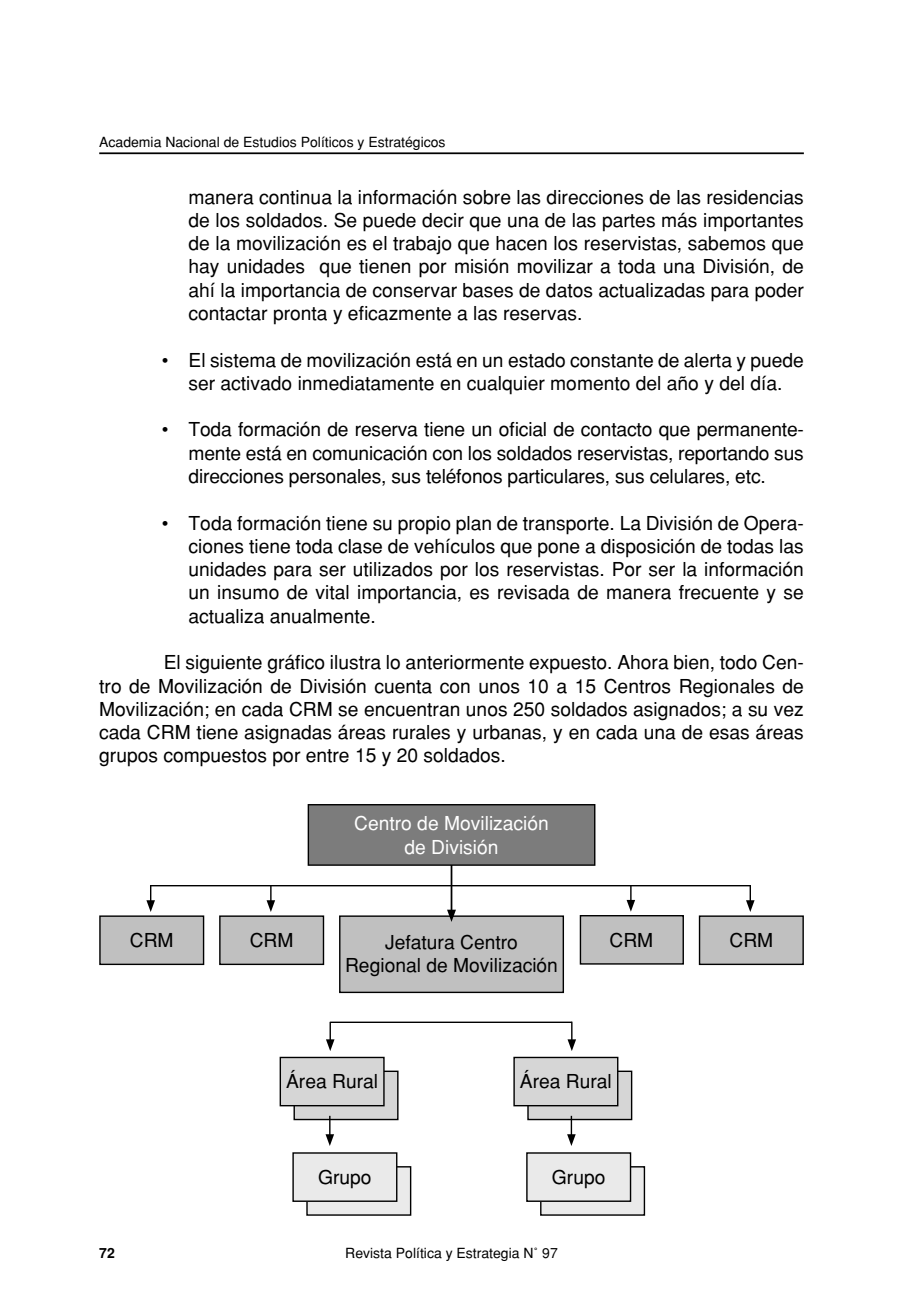
<style>
.page{position:relative;width:918px;height:1315px;background:#fff}
.page>*{position:absolute;margin:0;border:0;box-sizing:border-box;transform-origin:0 0}
.TexTabu{font:19.25px/23.3px "Helvetica";color:#000;text-align:justify}
.Texto{font:19.25px/23.3px "Helvetica";color:#000;text-align:justify}
.CuadroTabla{font:19.25px "Helvetica";color:#000}
.CuadroTabla-2{font:19.25px "Helvetica";color:#fff}
.t1{font:14px "Helvetica";color:#000}
.t2{font:700 14px "Helvetica";color:#000}
</style>
<div class="page">
<hr style="left:99px;top:152px;width:705px;height:2px;background:#000">
<div style="left:340px;top:916px;width:223px;height:76px;background:#c0c0c0"></div>
<div style="left:339px;top:915px;width:225px;height:78px;border:1px solid #000"></div>
<hr style="left:450px;top:847px;width:2px;height:65px;background:#000">
<svg style="left:447px;top:909px;width:9px;height:13px"></svg>
<div style="left:308px;top:804px;width:287px;height:61px;background:#7c7c7c"></div>
<div style="left:308px;top:804px;width:287px;height:62px;border:1px solid #000"></div>
<div style="left:699px;top:916px;width:104px;height:48px;background:#c0c0c0"></div>
<div style="left:699px;top:915px;width:105px;height:50px;border:1px solid #000"></div>
<div style="left:100px;top:916px;width:104px;height:48px;background:#c0c0c0"></div>
<div style="left:99px;top:915px;width:105px;height:50px;border:1px solid #000"></div>
<hr style="left:150px;top:885px;width:600px;height:1px;background:#000">
<div style="left:580px;top:915px;width:103px;height:49px;background:#c0c0c0"></div>
<div style="left:580px;top:915px;width:104px;height:49px;border:1px solid #000"></div>
<div style="left:220px;top:916px;width:103px;height:48px;background:#c0c0c0"></div>
<div style="left:219px;top:915px;width:105px;height:50px;border:1px solid #000"></div>
<div style="left:294px;top:1071px;width:104px;height:48px;background:#d6d6d6"></div>
<div style="left:293px;top:1070px;width:105px;height:50px;border:1px solid #000"></div>
<div style="left:307px;top:1166px;width:104px;height:49px;background:#eaeaea"></div>
<div style="left:306px;top:1166px;width:105px;height:49px;border:1px solid #000"></div>
<div style="left:293px;top:1153px;width:104px;height:48px;background:#eaeaea"></div>
<div style="left:292px;top:1152px;width:105px;height:50px;border:1px solid #000"></div>
<div style="left:280px;top:1057px;width:104px;height:48px;background:#d6d6d6"></div>
<div style="left:280px;top:1056px;width:105px;height:50px;border:1px solid #000"></div>
<div style="left:528px;top:1071px;width:103px;height:48px;background:#d6d6d6"></div>
<div style="left:527px;top:1070px;width:105px;height:50px;border:1px solid #000"></div>
<div style="left:541px;top:1166px;width:103px;height:49px;background:#eaeaea"></div>
<div style="left:540px;top:1166px;width:105px;height:49px;border:1px solid #000"></div>
<div style="left:527px;top:1153px;width:103px;height:48px;background:#eaeaea"></div>
<div style="left:526px;top:1152px;width:105px;height:50px;border:1px solid #000"></div>
<div style="left:514px;top:1057px;width:104px;height:48px;background:#d6d6d6"></div>
<div style="left:513px;top:1056px;width:105px;height:50px;border:1px solid #000"></div>
<svg style="left:146px;top:886px;width:9px;height:26px"></svg>
<svg style="left:746px;top:885px;width:8px;height:27px"></svg>
<svg style="left:266px;top:886px;width:9px;height:26px"></svg>
<svg style="left:626px;top:886px;width:9px;height:25px"></svg>
<hr style="left:330px;top:1021px;width:242px;height:2px;background:#000">
<hr style="left:329px;top:1022px;width:2px;height:20px;background:#000">
<svg style="left:326px;top:1039px;width:8px;height:12px"></svg>
<svg style="left:567px;top:1021px;width:9px;height:30px"></svg>
<svg style="left:325px;top:1115px;width:9px;height:31px"></svg>
<svg style="left:567px;top:1115px;width:9px;height:31px"></svg>
<p class="t1" style="left:99px;top:133px;width:348px">Academia Nacional de Estudios Políticos y Estratégicos</p>
<p class="TexTabu" style="left:188px;top:185px;width:617px">manera continua la información sobre las direcciones de las residencias de los soldados. Se puede decir que una de las partes más importantes de la movilización es el trabajo que hacen los reservistas, sabemos que hay unidades que tienen por misión movilizar a toda una División, de ahí la importancia de conservar bases de datos actualizadas para poder contactar pronta y eficazmente a las reservas.</p>
<p class="TexTabu" style="left:162px;top:348px;width:644px;text-align:center">• El sistema de movilización está en un estado constante de alerta y puede ser activado inmediatamente en cualquier momento del año y del día.</p>
<p class="TexTabu" style="left:188px;top:418px;width:617px;text-indent:-27px">• Toda formación de reserva tiene un oficial de contacto que permanente&shy;mente está en comunicación con los soldados reservistas, reportando sus direcciones personales, sus teléfonos particulares, sus celulares, etc.</p>
<p class="TexTabu" style="left:188px;top:511px;width:617px;text-indent:-27px">• Toda formación tiene su propio plan de transporte. La División de Opera&shy;ciones tiene toda clase de vehículos que pone a disposición de todas las unidades para ser utilizados por los reservistas. Por ser la información un insumo de vital importancia, es revisada de manera frecuente y se actualiza anualmente.</p>
<p class="Texto" style="left:99px;top:650px;width:706px;text-indent:64px">El siguiente gráfico ilustra lo anteriormente expuesto. Ahora bien, todo Cen&shy;tro de Movilización de División cuenta con unos 10 a 15 Centros Regionales de Movilización; en cada CRM se encuentran unos 250 soldados asignados; a su vez cada CRM tiene asignadas áreas rurales y urbanas, y en cada una de esas áreas grupos compuestos por entre 15 y 20 soldados.</p>
<p class="CuadroTabla-2" style="left:354px;top:812px;width:196px">Centro de Movilización</p>
<p class="CuadroTabla-2" style="left:404px;top:835px;width:96px">de División</p>
<p class="CuadroTabla" style="left:130px;top:929px;width:45px">CRM</p>
<p class="CuadroTabla" style="left:250px;top:929px;width:45px">CRM</p>
<p class="CuadroTabla" style="left:609px;top:928px;width:45px">CRM</p>
<p class="CuadroTabla" style="left:729px;top:929px;width:45px">CRM</p>
<p class="CuadroTabla" style="left:385px;top:931px;width:134px">Jefatura Centro</p>
<p class="CuadroTabla" style="left:345px;top:954px;width:214px">Regional de Movilización</p>
<p class="CuadroTabla" style="left:286px;top:1070px;width:93px">Área Rural</p>
<p class="CuadroTabla" style="left:520px;top:1070px;width:93px">Área Rural</p>
<p class="CuadroTabla" style="left:318px;top:1165px;width:55px">Grupo</p>
<p class="CuadroTabla" style="left:552px;top:1165px;width:55px">Grupo</p>
<p class="t2" style="left:99px;top:1245px;width:17px">72</p>
<p class="t1" style="left:345px;top:1245px;width:214px">Revista Política y Estrategia N˚ 97</p>
</div>
